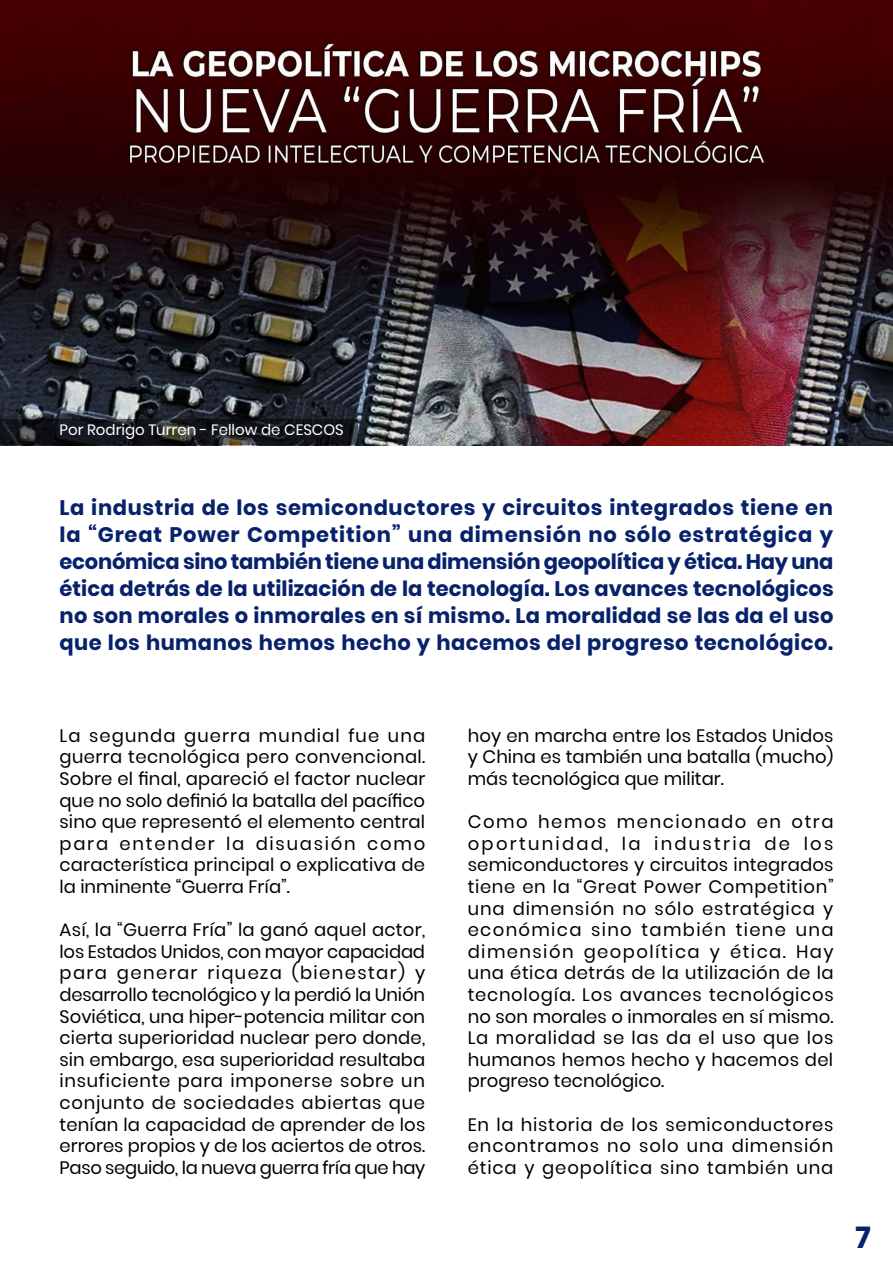
<style>
.page{position:relative;width:893px;height:1263px;background:#fff}
.page>*{position:absolute;margin:0;border:0;box-sizing:border-box;transform-origin:0 0}
.t1{font:700 30px "Poppins";color:#07216b}
.t2{font:700 21px/27px "Poppins";letter-spacing:.02em;color:#07216b;text-align:justify}
.t3{font:18px/21.6px "Poppins";color:#000;text-align:justify}
.t4{font:15px "Poppins";color:#fff}
</style>
<div class="page">
<img style="left:0;top:0;width:893px;height:445px">
<svg style="left:0;top:419px;width:357px;height:26px;background:#181a1e"></svg>
<p class="t4" style="left:60px;top:421px;width:286px">Por Rodrigo Turren - Fellow de CESCOS</p>
<p class="t2" style="left:60px;top:495px;width:776px">La industria de los semiconductores y circuitos integrados tiene en la “Great Power Competition” una dimensión no sólo estratégica y económica sino también tiene una dimensión geopolítica y ética. Hay una ética detrás de la utilización de la tecnología. Los avances tecnológicos no son morales o inmorales en sí mismo. La moralidad se las da el uso que los humanos hemos hecho y hacemos del progreso tecnológico.</p>
<p class="t3" style="left:60px;top:725px;width:367px">La segunda guerra mundial fue una guerra tecnológica pero convencional.<br>Sobre el final, apareció el factor nuclear que no solo definió la batalla del pacífico sino que representó el elemento central para entender la disuasión como característica principal o explicativa de la inminente “Guerra Fría”.</p>
<p class="t3" style="left:60px;top:919px;width:367px">Así, la “Guerra Fría” la ganó aquel actor, los Estados Unidos, con mayor capacidad para generar riqueza (bienestar) y desarrollo tecnológico y la perdió la Unión Soviética, una hiper-potencia militar con cierta superioridad nuclear pero donde, sin embargo, esa superioridad resultaba insuficiente para imponerse sobre un conjunto de sociedades abiertas que tenían la capacidad de aprender de los errores propios y de los aciertos de otros.<br>Paso seguido, la nueva guerra fría que hay</p>
<p class="t3" style="left:468px;top:725px;width:367px">hoy en marcha entre los Estados Unidos y China es también una batalla (mucho) más tecnológica que militar.</p>
<p class="t3" style="left:468px;top:811px;width:367px">Como hemos mencionado en otra oportunidad, la industria de los semiconductores y circuitos integrados tiene en la “Great Power Competition” una dimensión no sólo estratégica y económica sino también tiene una dimensión geopolítica y ética. Hay una ética detrás de la utilización de la tecnología. Los avances tecnológicos no son morales o inmorales en sí mismo.<br>La moralidad se las da el uso que los humanos hemos hecho y hacemos del progreso tecnológico.</p>
<p class="t3" style="left:468px;top:1114px;width:367px">En la historia de los semiconductores encontramos no solo una dimensión ética y geopolítica sino también una</p>
<h1 class="t1" style="left:855px;top:1220px;width:17px">7</h1>
</div>
